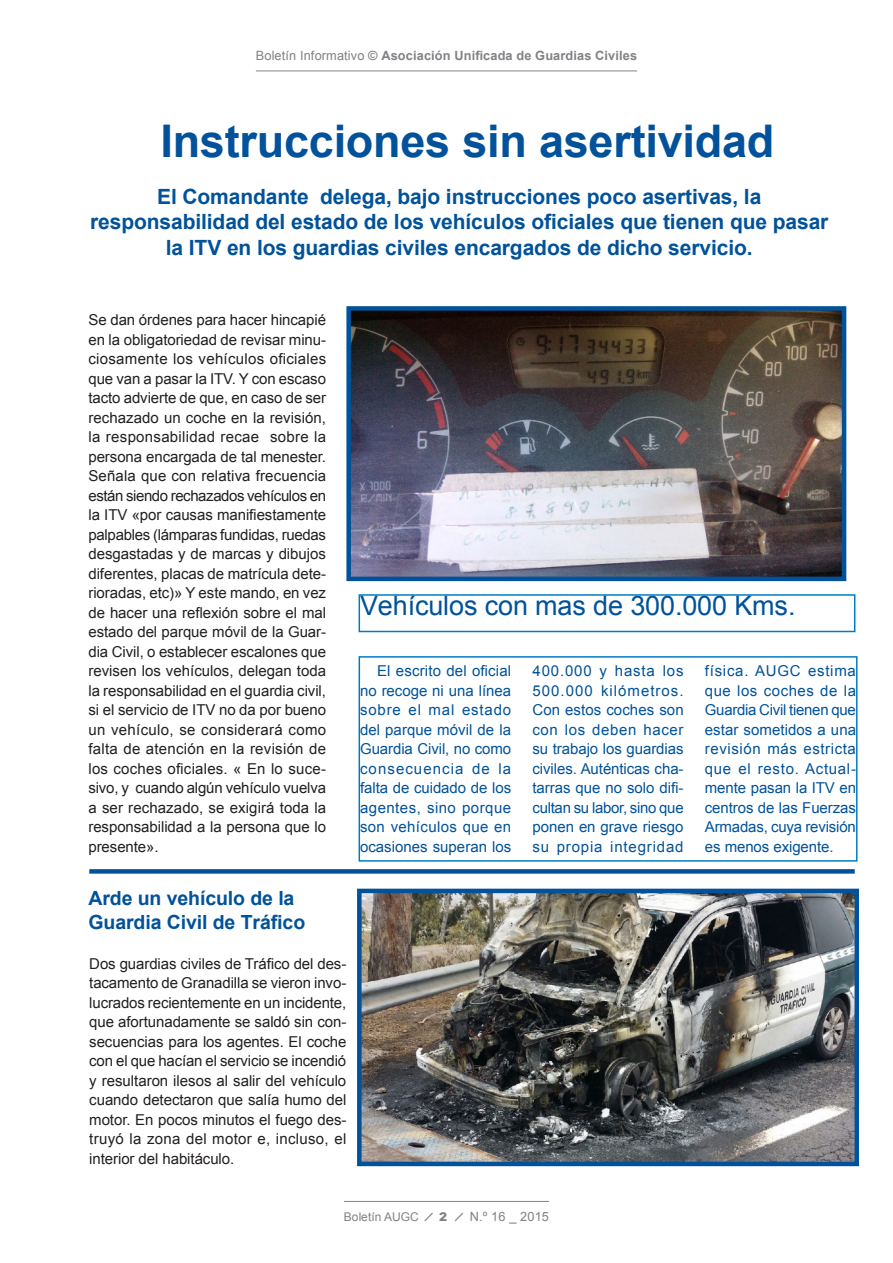
<style>
.page{position:relative;width:893px;height:1263px;background:#fff}
.page>*{position:absolute;margin:0;border:0;box-sizing:border-box;transform-origin:0 0}
.Titular_Centrado{font:700 45px "Arial";letter-spacing:-.005em;color:#01529a}
.Titular_Izquierda_Pe{font:27px "Arial";letter-spacing:-.005em;color:#01529a}
.Titular_Centrado-2{font:700 21px/25.2px "Arial";letter-spacing:-.005em;color:#01529a;text-align:center}
.Titular_Izquierda_Pe-2{font:700 19.5px/23.4px "Arial";letter-spacing:-.005em;color:#01529a}
.Texto_Primer_Párrafo{font:15px/19.5px "Arial";letter-spacing:-.005em;color:#231f20;text-align:justify}
.Texto{font:15px/19.5px "Arial";color:#01529a;text-align:justify}
.t1{font:700 12.75px "Arial";letter-spacing:.01em;color:#808285}
.t2{font:12px "Arial";color:#808285}
.s1{font-weight:400}
.s2{font-size:18px}
.s3{font-weight:900}
.s4{font-size:12.75px}
</style>
<div class="page">
<hr style="left:344px;top:1201px;width:205px;height:1px;background:#808285">
<hr style="left:256px;top:71px;width:381px;height:1px;background:#808285">
<img style="left:351px;top:311px;width:490px;height:265px">
<div style="left:346px;top:306px;width:500px;height:275px;border:4px solid #01529a"></div>
<div style="left:359px;top:656px;width:498px;height:206px;border:2px solid #007cc2"></div>
<div style="left:359px;top:594px;width:496px;height:38px;border:2px solid #007cc2"></div>
<img style="left:362px;top:894px;width:492px;height:267px">
<div style="left:357px;top:889px;width:502px;height:277px;border:4px solid #01529a"></div>
<div style="left:89px;top:869px;width:766px;height:5px;background:#01529a"></div>
<p class="t1" style="left:256px;top:47px;width:383px"><span class="s1">Boletín Informativo</span> © Asociación Unificada de Guardias Civiles</p>
<p class="Titular_Centrado" style="left:160px;top:111px;width:615px">Instrucciones sin asertividad</p>
<p class="Titular_Centrado-2" style="left:90px;top:185px;width:740px">El Comandante delega, bajo instrucciones poco asertivas, la responsabilidad del estado de los vehículos oficiales que tienen que pasar la ITV en los guardias civiles encargados de dicho servicio.</p>
<p class="Texto_Primer_Párrafo" style="left:88px;top:310px;width:239px">Se dan órdenes para hacer hincapié en la obligatoriedad de revisar minu&shy;ciosamente los vehículos oficiales que van a pasar la ITV. Y con escaso tacto advierte de que, en caso de ser rechazado un coche en la revisión, la responsabilidad recae sobre la persona encargada de tal menester.</p>
<p class="Texto_Primer_Párrafo" style="left:88px;top:466px;width:239px">Señala que con relativa frecuencia están siendo rechazados vehículos en la ITV «por causas manifiestamente palpables (lámparas fundidas, ruedas desgastadas y de marcas y dibujos diferentes, placas de matrícula dete&shy;rioradas, etc)» Y este mando, en vez de hacer una reflexión sobre el mal estado del parque móvil de la Guar&shy;dia Civil, o establecer escalones que revisen los vehículos, delegan toda la responsabilidad en el guardia civil, si el servicio de ITV no da por bueno un vehículo, se considerará como falta de atención en la revisión de los coches oficiales. « En lo suce&shy;sivo, y cuando algún vehículo vuelva a ser rechazado, se exigirá toda la responsabilidad a la persona que lo presente».</p>
<p class="Titular_Izquierda_Pe" style="left:360px;top:588px;width:437px">Vehículos con mas de 300.000 Kms.</p>
<p class="Texto" style="left:360px;top:661px;width:153px;text-indent:17px">El escrito del oficial no recoge ni una línea sobre el mal estado del parque móvil de la Guardia Civil, no como consecuencia de la falta de cuidado de los agentes, sino porque son vehículos que en ocasiones superan los</p>
<p class="Texto" style="left:532px;top:661px;width:153px">400.000 y hasta los 500.000 kilómetros.<br>Con estos coches son con los deben hacer su trabajo los guardias civiles. Auténticas cha&shy;tarras que no solo difi&shy;cultan su labor, sino que ponen en grave riesgo su propia integridad</p>
<p class="Texto" style="left:705px;top:661px;width:153px">física. AUGC estima que los coches de la Guardia Civil tienen que estar sometidos a una revisión más estricta que el resto. Actual&shy;mente pasan la ITV en centros de las Fuerzas Armadas, cuya revisión es menos exigente.</p>
<p class="Titular_Izquierda_Pe-2" style="left:88px;top:887px;width:218px">Arde un vehículo de la<br>Guardia Civil de Tráfico</p>
<p class="Texto_Primer_Párrafo" style="left:89px;top:954px;width:259px">Dos guardias civiles de Tráfico del des&shy;tacamento de Granadilla se vieron invo&shy;lucrados recientemente en un incidente, que afortunadamente se saldó sin con&shy;secuencias para los agentes. El coche con el que hacían el servicio se incendió y resultaron ilesos al salir del vehículo cuando detectaron que salía humo del motor. En pocos minutos el fuego des&shy;truyó la zona del motor e, incluso, el interior del habitáculo.</p>
<p class="t2" style="left:344px;top:1209px;width:206px">Boletín AUGC <span class="s2">̷</span> <span class="s3">2</span> <span class="s2">̷</span> <span class="s4">N.º 16 _ 2015</span></p>
</div>
